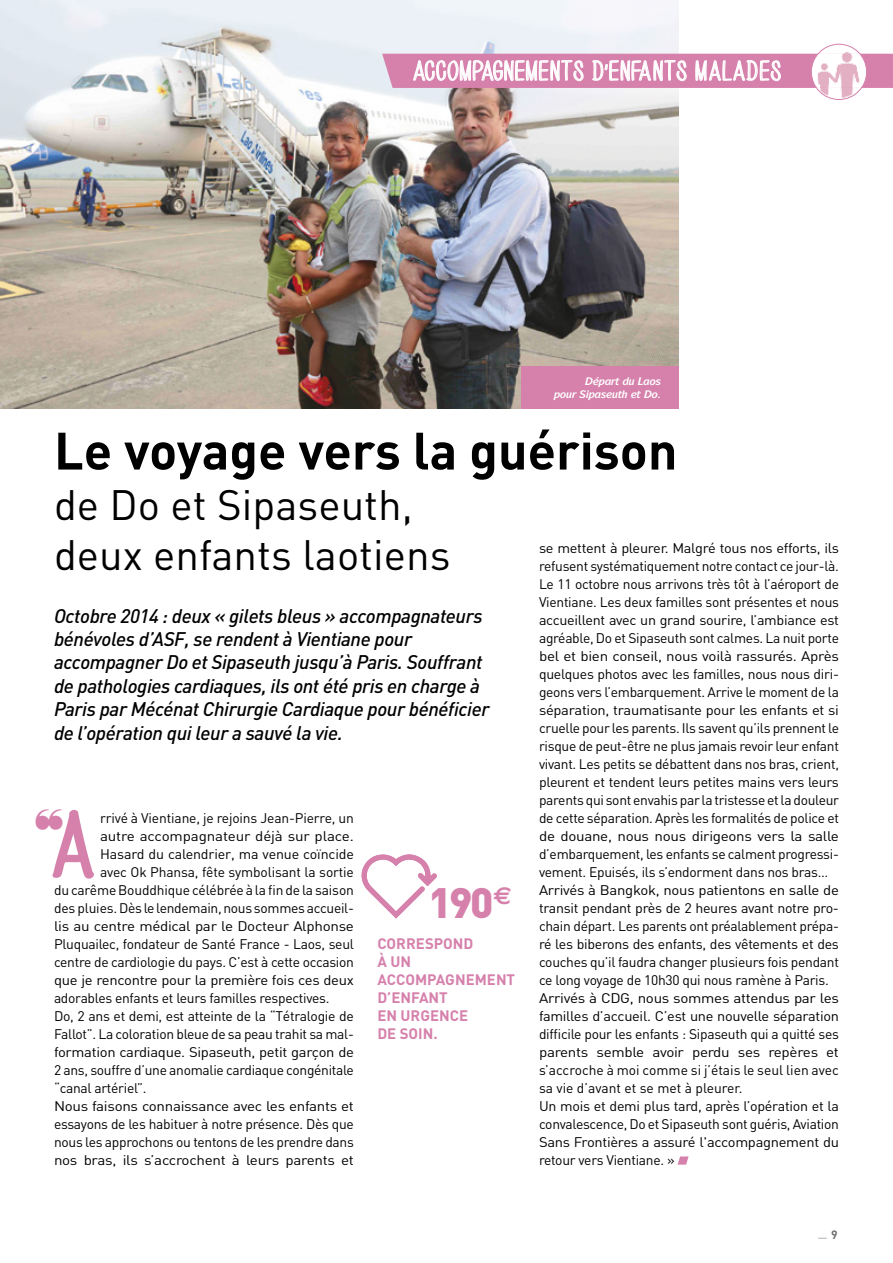
<style>
.page{position:relative;width:893px;height:1263px;background:#fff}
.page>*{position:absolute;margin:0;border:0;box-sizing:border-box;transform-origin:0 0}
.t1{font:70.35px "BIO HAND CRE";color:#d681ac}
.t2{font:700 51.75px "DIN";color:#000}
.t3{font:42px/49.9px "DIN";color:#000}
.t4{font:900 42px "DIN";color:#d681ac}
.t5{font:21px "BIO HAND CRE";letter-spacing:.05em;color:#fff}
.t6{font:italic 500 19.5px/23.4px "DIN";letter-spacing:-.02em;color:#000}
.t7{font:700 15px/18px "DIN";color:#d681ac}
.t8{font:13.8px/18px "DIN";letter-spacing:-.02em;color:#000;scale:1.05 1}
.t9{font:13.8px "DIN";letter-spacing:-.02em;color:#000}
.t10{font:13.8px "DIN";letter-spacing:-.02em;color:#000;scale:1.1 1}
.t11{font:13.8px "DIN";letter-spacing:-.02em;color:#000;scale:1.07 1}
.t12{font:700 12px "DIN";color:#6f6f6e}
.t13{font:italic 700 10.5px "Symbol";color:#fff}
</style>
<div class="page">
<img style="left:0;top:0;width:678px;height:408px">
<svg style="left:382px;top:39px;width:511px;height:52px"></svg>
<svg style="left:678px;top:1156px;width:11px;height:8px"></svg>
<svg style="left:361px;top:854px;width:76px;height:64px"></svg>
<div style="left:521px;top:366px;width:157px;height:42px;background:#d681ac"></div>
<img style="left:818px;top:44px;width:42px;height:10px">
<img style="left:811px;top:54px;width:7px;height:23px">
<div style="left:811px;top:44px;width:56px;height:56px;border:1px solid #d681ac;border-radius:50%"></div>
<svg style="left:52px;top:810px;width:42px;height:69px"></svg>
<h3 class="t5" style="left:414px;top:61px;width:369px">ACCOMPAGNEMENTS D’ENFANTS MALADES</h3>
<p class="t13" style="left:601px;top:387px;width:22px">▲ ◆▼</p>
<h2 class="t2" style="left:54px;top:417px;width:625px">LE VOYAGE VERS LA GUÉRISON</h2>
<h3 class="t3" style="left:54px;top:479px;width:398px">de Do et Sipaseuth, deux enfants laotiens</h3>
<p class="t6" style="left:54px;top:603px;width:437px">Octobre 2014 : deux « gilets bleus » accompagnateurs bénévoles d’ASF, se rendent à Vientiane pour accompagner Do et Sipaseuth jusqu’à Paris. Souffrant de pathologies cardiaques, ils ont été pris en charge à Paris par Mécénat Chirurgie Cardiaque pour bénéficier de l’opération qui leur a sauvé la vie.</p>
<p class="t8" style="left:539px;top:538px;width:287px">se mettent à pleurer. Malgré tous nos efforts, ils refusent systématiquement notre contact ce jour-là.<br>Le 11 octobre nous arrivons très tôt à l’aéroport de Vientiane. Les deux familles sont présentes et nous accueillent avec un grand sourire, l’ambiance est agréable, Do et Sipaseuth sont calmes. La nuit porte bel et bien conseil, nous voilà rassurés. Après quelques photos avec les familles, nous nous diri&shy;geons vers l’embarquement. Arrive le moment de la séparation, traumatisante pour les enfants et si cruelle pour les parents. Ils savent qu’ils prennent le risque de peut-être ne plus jamais revoir leur enfant vivant. Les petits se débattent dans nos bras, crient, pleurent et tendent leurs petites mains vers leurs parents qui sont envahis par la tristesse et la douleur de cette séparation. Après les formalités de police et de douane, nous nous dirigeons vers la salle d’embarquement, les enfants se calment progressi&shy;vement. Epuisés, ils s’endorment dans nos bras… Arrivés à Bangkok, nous patientons en salle de transit pendant près de 2 heures avant notre pro&shy;chain départ. Les parents ont préalablement prépa&shy;ré les biberons des enfants, des vêtements et des couches qu’il faudra changer plusieurs fois pendant ce long voyage de 10h30 qui nous ramène à Paris.<br>Arrivés à CDG, nous sommes attendus par les familles d’accueil. C’est une nouvelle séparation difficile pour les enfants : Sipaseuth qui a quitté ses parents semble avoir perdu ses repères et s’accroche à moi comme si j’étais le seul lien avec sa vie d’avant et se met à pleurer.<br>un mois et demi plus tard, après l’opération et la convalescence, Do et Sipaseuth sont guéris, Aviation Sans Frontières a assuré l'accompagnement du retour vers Vientiane. »</p>
<h1 class="t1" style="left:54px;top:811px;width:44px">A</h1>
<p class="t9" style="left:100px;top:809px;width:255px">rrivé à Vientiane, je rejoins Jean-Pierre, un</p>
<p class="t10" style="left:100px;top:827px;width:232px">autre accompagnateur déjà sur place.</p>
<p class="t9" style="left:100px;top:845px;width:255px">Hasard du calendrier, ma venue coïncide</p>
<p class="t9" style="left:100px;top:863px;width:255px">avec Ok Phansa, fête symbolisant la sortie</p>
<p class="t9" style="left:54px;top:881px;width:301px">du carême Bouddhique célébrée à la fin de la saison</p>
<p class="t9" style="left:54px;top:899px;width:301px">des pluies. Dès le lendemain, nous sommes accueil-</p>
<p class="t10" style="left:54px;top:917px;width:274px">lis au centre médical par le Docteur Alphonse</p>
<p class="t9" style="left:54px;top:935px;width:301px">Pluquailec, fondateur de Santé France - Laos, seul</p>
<p class="t9" style="left:54px;top:953px;width:301px">centre de cardiologie du pays. C’est à cette occasion</p>
<p class="t11" style="left:54px;top:971px;width:282px">que je rencontre pour la première fois ces deux</p>
<p class="t9" style="left:54px;top:989px;width:277px">adorables enfants et leurs familles respectives.</p>
<p class="t9" style="left:54px;top:1007px;width:301px">Do, 2 ans et demi, est atteinte de la “Tétralogie de</p>
<p class="t9" style="left:54px;top:1025px;width:301px">Fallot”. La coloration bleue de sa peau trahit sa mal-</p>
<p class="t11" style="left:54px;top:1043px;width:282px">formation cardiaque. Sipaseuth, petit garçon de</p>
<p class="t9" style="left:54px;top:1061px;width:301px">2 ans, souffre d’une anomalie cardiaque congénitale</p>
<p class="t9" style="left:54px;top:1079px;width:94px">“canal artériel”.</p>
<p class="t10" style="left:54px;top:1097px;width:274px">Nous faisons connaissance avec les enfants et</p>
<p class="t9" style="left:54px;top:1115px;width:301px">essayons de les habituer à notre présence. Dès que</p>
<p class="t9" style="left:54px;top:1133px;width:301px">nous les approchons ou tentons de les prendre dans</p>
<p class="t10" style="left:54px;top:1151px;width:274px">nos bras, ils s’accrochent à leurs parents et</p>
<h3 class="t4" style="left:428px;top:874px;width:85px">190 <sup>€</sup></h3>
<p class="t7" style="left:377px;top:933px;width:139px">CORRESPOND<br>À UN<br>ACCOMPAGNEMENT<br>D’ENFANT<br>EN URGENCE<br>DE SOIN.</p>
<p class="t12" style="left:831px;top:1226px;width:8px">9</p>
</div>
